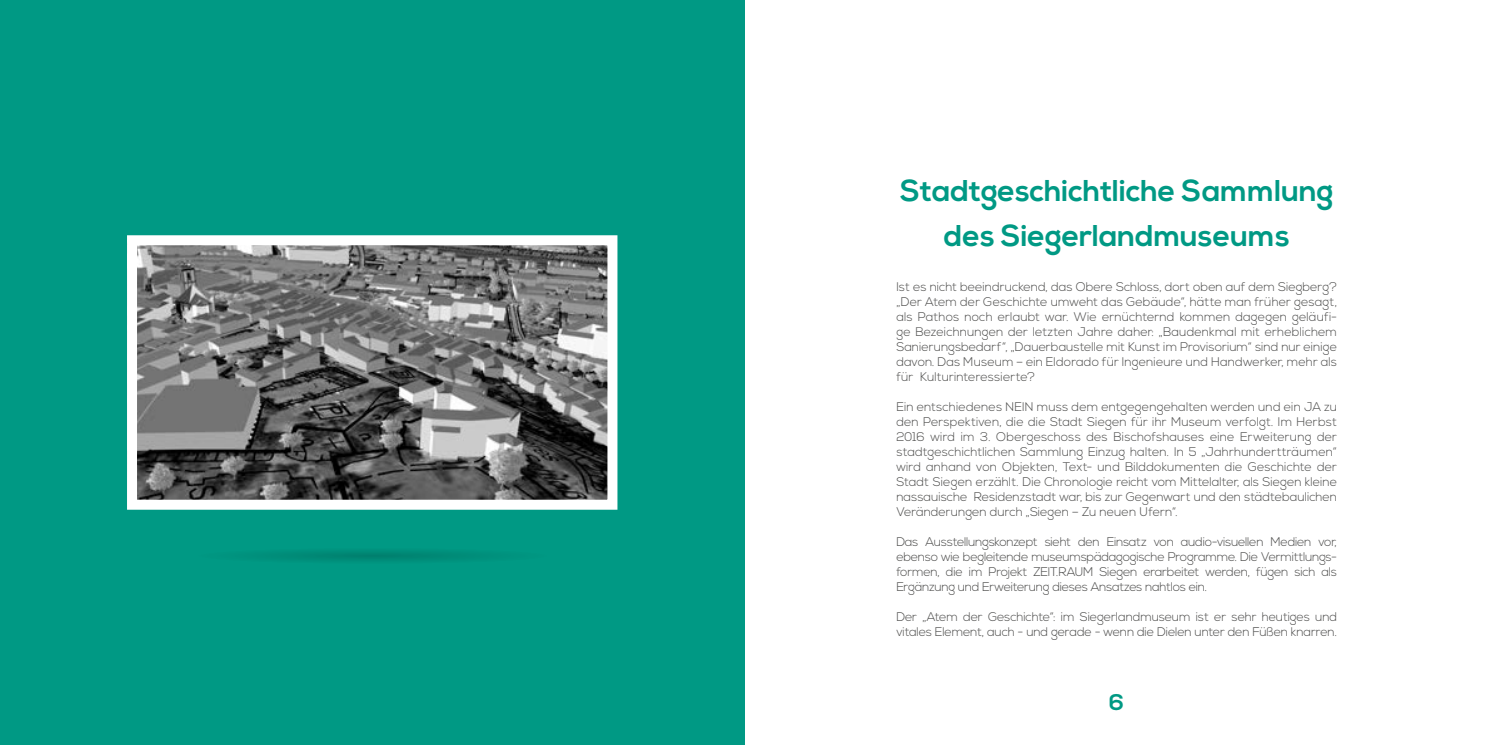
<style>
.page{position:relative;width:1489px;height:745px;background:#fff}
.page>*{position:absolute;margin:0;border:0;box-sizing:border-box;transform-origin:0 0}
.t1{font:700 30px/45px "Nexa";color:#009984;text-align:center}
.t2{font:700 22.5px "Nexa";color:#009984}
.t3{font:300 12.5px/15px "Nexa";letter-spacing:-.01em;color:#4a4a49;text-align:justify}
</style>
<div class="page">
<div style="left:0;top:0;width:744px;height:744px;background:#009984"></div>
<div style="left:265px;top:551px;width:215px;height:10px;background:#008b78"></div>
<img style="left:138px;top:246px;width:468px;height:252px">
<div style="left:127px;top:235px;width:490px;height:274px;border:10px solid #fff"></div>
<h1 class="t1" style="left:900px;top:169px;width:435px">Stadtgeschichtliche Sammlung des Siegerlandmuseums</h1>
<p class="t3" style="left:896px;top:279px;width:442px">Ist es nicht beeindruckend, das Obere Schloss, dort oben auf dem Siegberg? „Der Atem der Geschichte umweht das Gebäude“, hätte man früher gesagt, als Pathos noch erlaubt war. Wie ernüchternd kommen dagegen geläufi&shy;ge Bezeichnungen der letzten Jahre daher: „Baudenkmal mit erheblichem Sanierungsbedarf“, „Dauerbaustelle mit Kunst im Provisorium“ sind nur einige davon. Das Museum – ein Eldorado für Ingenieure und Handwerker, mehr als für Kulturinteressierte?</p>
<p class="t3" style="left:896px;top:399px;width:442px">Ein entschiedenes NEIN muss dem entgegengehalten werden und ein JA zu den Perspektiven, die die Stadt Siegen für ihr Museum verfolgt. Im Herbst 2016 wird im 3. Obergeschoss des Bischofshauses eine Erweiterung der stadtgeschichtlichen Sammlung Einzug halten. In 5 „Jahrhundertträumen“ wird anhand von Objekten, Text- und Bilddokumenten die Geschichte der Stadt Siegen erzählt. Die Chronologie reicht vom Mittelalter, als Siegen kleine nassauische Residenzstadt war, bis zur Gegenwart und den städtebaulichen Veränderungen durch „Siegen – Zu neuen Ufern“.</p>
<p class="t3" style="left:896px;top:534px;width:442px">Das Ausstellungskonzept sieht den Einsatz von audio-visuellen Medien vor, ebenso wie begleitende museumspädagogische Programme. Die Vermittlungs&shy;formen, die im Projekt ZEIT.RAUM Siegen erarbeitet werden, fügen sich als Ergänzung und Erweiterung dieses Ansatzes nahtlos ein.</p>
<p class="t3" style="left:896px;top:609px;width:442px">Der „Atem der Geschichte“: im Siegerlandmuseum ist er sehr heutiges und vitales Element, auch - und gerade - wenn die Dielen unter den Füßen knarren.</p>
<h2 class="t2" style="left:1109px;top:688px;width:16px">6</h2>
</div>
